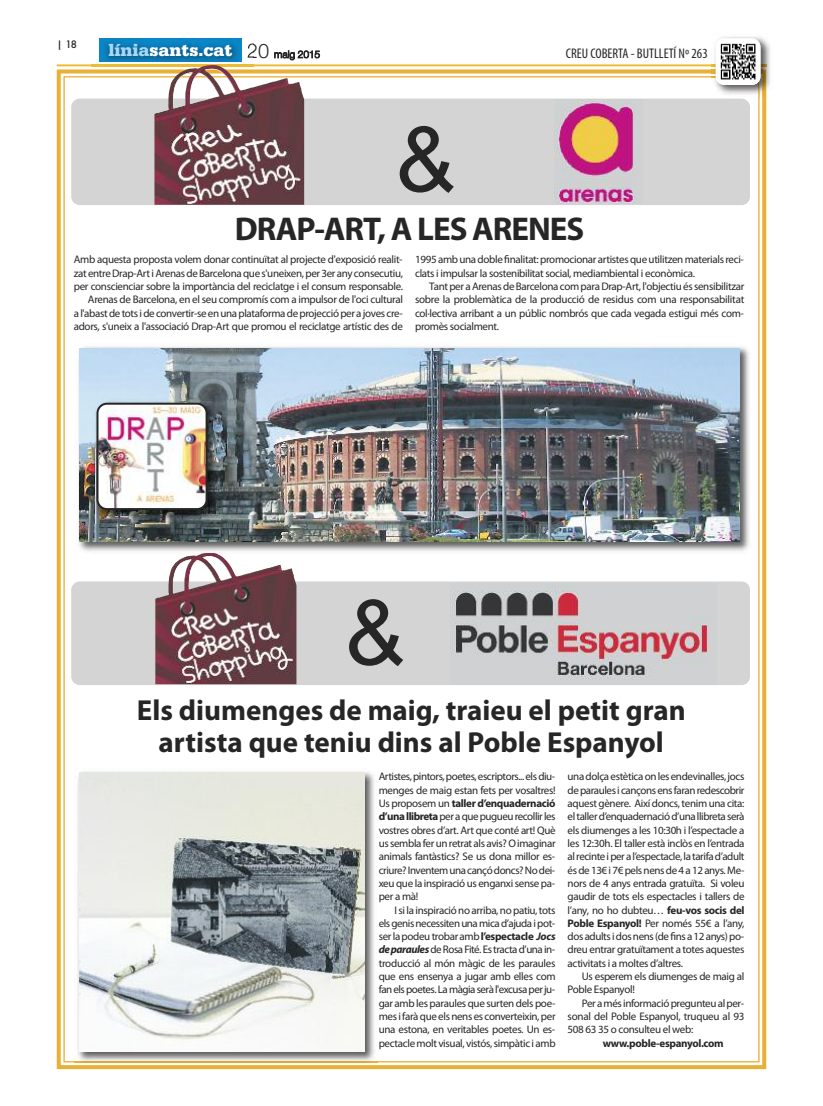
<style>
.page{position:relative;width:823px;height:1106px;background:#fff}
.page>*{position:absolute;margin:0;border:0;box-sizing:border-box;transform-origin:0 0}
.t1{font:90px "Arial";color:#272627}
.t2{font:700 33px "Myriad Pro";letter-spacing:-.03em;color:#272627}
.t3{font:700 29px/32px "Myriad Pro";color:#272627;text-align:center}
.t4{font:900 18px "Serifa";color:#fff}
.t5{font:condensed 14px "Myriad Pro";color:#272627}
.t6{font:11px/13.3px "Myriad Pro";letter-spacing:-.03em;color:#272627;text-align:justify}
.t7{font:700 11px "Myriad Pro";letter-spacing:-.03em;color:#272627}
.t8{font:500 10px "Futura";color:#272627}
.s1{color:#a7d8f7}
.s2{font-family:"Helvetica Neue";font-weight:300;font-size:20px;color:#272627}
.s3{font-weight:700}
.s4{font-weight:700;font-style:italic}
</style>
<div class="page">
<hr style="left:57px;top:64px;width:708px;height:2px;background:#edbb34">
<img style="left:92px;top:38px;width:150px;height:29px">
<img style="left:247px;top:43px;width:6px;height:15px">
<img style="left:99px;top:39px;width:143px;height:23px">
<div style="left:57px;top:69px;width:708px;height:1000px;border:4px solid #eab035"></div>
<img style="left:711px;top:37px;width:59px;height:61px">
<img style="left:711px;top:64px;width:54px;height:2px">
<img style="left:715px;top:38px;width:45px;height:47px;border-radius:9px">
<div style="left:71px;top:581px;width:678px;height:104px;background:#d4d4d4;border-radius:9px"></div>
<img style="left:450px;top:583px;width:258px;height:97px">
<img style="left:155px;top:554px;width:141px;height:130px">
<div style="left:71px;top:99px;width:678px;height:106px;background:#d4d4d4;border-radius:9px"></div>
<img style="left:554px;top:100px;width:82px;height:103px">
<img style="left:154px;top:65px;width:150px;height:140px">
<img style="left:75px;top:771px;width:302px;height:292px">
<img style="left:75px;top:1061px;width:302px;height:1px">
<img style="left:79px;top:772px;width:285px;height:279px">
<img style="left:78px;top:346px;width:671px;height:207px">
<svg style="left:201px;top:553px;width:17px;height:1px"></svg>
<img style="left:80px;top:348px;width:659px;height:193px">
<img style="left:92px;top:398px;width:128px;height:125px">
<img style="left:96px;top:403px;width:111px;height:107px">
<p class="t8" style="left:57px;top:39px;width:22px">| 18</p>
<h3 class="t4" style="left:108px;top:44px;width:213px"><span class="s1">línia</span>sants.cat <span class="s2">20</span> <sub>maig</sub> <sub>2015</sub></h3>
<p class="t5" style="left:565px;top:49px;width:143px">CREU COBERTA - BUTLLETÍ Nº 263</p>
<h1 class="t1" style="left:395px;top:108px;width:62px">&amp;</h1>
<h2 class="t2" style="left:235px;top:217px;width:351px">DRAP-ART, A LES ARENES</h2>
<p class="t6" style="left:74px;top:254px;width:330px;text-align:right">Amb aquesta proposta volem donar continuïtat al projecte d'exposició realit&shy;zatentreDrap-ArtiArenasdeBarcelonaques'uneixen,per3erany consecutiu, per conscienciar sobre la importància del reciclatge i el consum responsable.<br>Arenas de Barcelona, en el seu compromís com a impulsor de l'oci cultural al'abastdetotsideconvertir-seenunaplataformadeprojeccióperajoves cre&shy;adors, s'uneix a l'associació Drap-Art que promou el reciclatge artístic des de</p>
<p class="t6" style="left:415px;top:254px;width:330px">1995ambunadoblefinalitat:promocionar artistesqueutilitzenmaterialsreci&shy;clats i impulsar la sostenibilitat social, mediambiental i econòmica.</p>
<p class="t6" style="left:415px;top:281px;width:330px;text-indent:14px">TantperaArenasdeBarcelonacomparaDrap-Art, l'objectiuéssensibilitzar sobre la problemàtica de la producció de residus com una responsabilitat col·lectiva arribant a un públic nombrós que cada vegada estigui més com&shy;promès socialment.</p>
<h1 class="t1" style="left:345px;top:581px;width:62px">&amp;</h1>
<h3 class="t3" style="left:137px;top:696px;width:550px">Els diumenges de maig, traieu el petit gran artista que teniu dins al Poble Espanyol</h3>
<p class="t6" style="left:378px;top:771px;width:178px">Artistes,pintors,poetes,escriptors...elsdiu&shy;menges de maig estan fets per vosaltres!<br>Us proposem un <span class="s3">taller d’enquadernació d’unallibreta</span>peraquepugueurecollirles vostres obres d’art. Art que conté art! Què ussemblaferunretratalsavis?Oimaginar animals fantàstics? Se us dona millor es&shy;criure? Inventemunacançódoncs?Nodei&shy;xeu que la inspiració us enganxi sense pa&shy;per a mà!</p>
<p class="t6" style="left:378px;top:904px;width:178px;text-indent:16px">I si la inspiració no arriba, no patiu, tots elsgenisnecessitenunamicad’ajudaipot&shy;serlapodeutrobaramb<span class="s3">l’espectacle</span> <span class="s4">Jocs deparaules</span>deRosaFité.Estractad’unain&shy;troducció al món màgic de les paraules que ens ensenya a jugar amb elles com fanelspoetes.Lamàgiaseràl'excusaperju&shy;gar amb les paraules que surten dels poe&shy;mesifaràqueelsnenses converteixin,per una estona, en veritables poetes. Un es&shy;pectaclemoltvisual,vistós,simpàtic iamb</p>
<p class="t6" style="left:567px;top:771px;width:178px">unadolçaestèticaonlesendevinalles,jocs deparaulesicançonsensfaranredescobrir aquest gènere. Així doncs, tenim una cita: eltallerd’enquadernaciód’unallibretaserà els diumenges a les 10:30h i l’espectacle a les 12:30h. El taller està inclòs en l’entrada alrecinteiperal’espectacle,latarifad’adult ésde13€i7€pelsnensde4a12anys.Me&shy;nors de 4 anys entrada gratuïta. Si voleu gaudir de tots els espectacles i tallers de l’any, no ho dubteu… <span class="s3">feu-vos socis del Poble Espanyol!</span> Per només 55€ a l’any, dosadultsidosnens(definsa12anys)po&shy;dreu entrar gratuïtament a totes aquestes activitats i a moltes d’altres.</p>
<p class="t6" style="left:567px;top:970px;width:178px;text-indent:14px">Us esperem els diumenges de maig al<br>Poble Espanyol!</p>
<p class="t6" style="left:567px;top:997px;width:178px;text-indent:14px">Peramésinformaciópregunteualper&shy;sonal del Poble Espanyol, truqueu al 93<br>508 63 35 o consulteu el web:</p>
<p class="t7" style="left:602px;top:1038px;width:122px">www.poble-espanyol.com</p>
</div>
